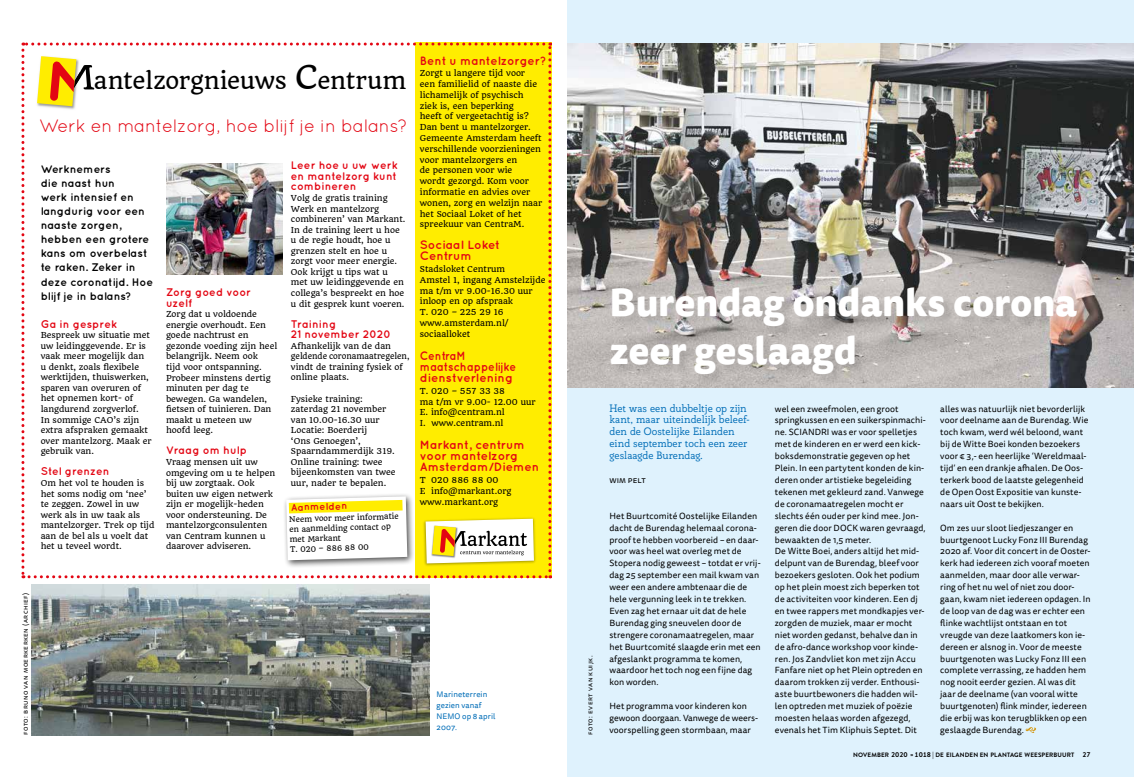
<style>
.page{position:relative;width:1134px;height:777px;background:#fff}
.page>*{position:absolute;margin:0;border:0;box-sizing:border-box;transform-origin:0 0}
.t1{font:800 38px/47.6px "Tisa Sans Pro";letter-spacing:-.005em;color:#fff}
.t2{font:22.3px "Quando";letter-spacing:-.01em;color:#000}
.t3{font:18.1px "Quicksand";letter-spacing:-.01em;color:#e30613}
.t4{font:700 12.1px/10.8px "Quicksand";color:#e30613}
.t5{font:700 12.1px/10.8px "Quicksand";color:#e30613;scale:.91 1}
.t6{font:700 11.1px/14.1px "Quicksand";color:#000}
.t7{font:700 11.1px/10.6px "Quicksand";letter-spacing:.01em;color:#e30613}
.t8{font:10.5px/11.9px "Rogliano";letter-spacing:-.005em;color:#006db7}
.t9{font:700 10.1px "Quicksand";color:#e30613}
.t10{font:8.9px/11.9px "Tisa Sans Pro";letter-spacing:.005em;color:#000}
.t11{font:8px/10.5px "Quando";color:#000}
.t12{font:8px/11px "Tisa Sans Pro";letter-spacing:.01em;color:#006db7}
.t13{font:7.5px/10px "Quando";color:#000}
.t14{font:7px "Tisa Sans Pro";letter-spacing:.07em;color:#000}
.t15{font:700 6.3px "Brandon Grotesque";letter-spacing:.02em;color:#000}
.s1{font-size:32.4px}
.s2{font-size:7px}
.s3{font-size:6px}
</style>
<div class="page">
<div style="left:567px;top:0;width:567px;height:777px;background:#dff2fd"></div>
<img style="left:31px;top:585px;width:399px;height:150px">
<img style="left:567px;top:44px;width:567px;height:344px">
<svg style="left:21px;top:43px;width:530px;height:535px"></svg>
<svg style="left:1026px;top:727px;width:10px;height:6px"></svg>
<div style="left:611px;top:288px;width:478px;height:98px;background:#000;opacity:.12"></div>
<h2 class="t2" style="left:94px;top:67px;width:314px">antelzorgnieuws <span class="s1">C</span>entrum</h2>
<h3 class="t3" style="left:39px;top:115px;width:369px">Werk en mantelzorg, hoe blijf je in balans?</h3>
<p class="t6" style="left:41px;top:162px;width:114px">Werknemers<br>die naast hun<br>werk intensief en langdurig voor een naaste zorgen, hebben een grotere kans om overbelast te raken. Zeker in deze coronatijd. Hoe blijf je in balans?</p>
<p class="t7" style="left:41px;top:318px;width:78px">Ga in gesprek</p>
<p class="t11" style="left:41px;top:330px;width:112px">Bespreek uw situatie met uw leidinggevende. Er is vaak meer mogelijk dan<br>u denkt, zoals flexibele werktijden, thuiswerken, sparen van overuren of het opnemen kort- of langdurend zorgverlof.<br>In sommige CAO’s zijn extra afspraken gemaakt over mantelzorg. Maak er gebruik van.</p>
<p class="t7" style="left:41px;top:466px;width:70px">Stel grenzen</p>
<p class="t11" style="left:41px;top:478px;width:115px">Om het vol te houden is het soms nodig om ‘nee’ te zeggen. Zowel in uw werk als in uw taak als mantelzorger. Trek op tijd aan de bel als u voelt dat het u teveel wordt.</p>
<p class="t7" style="left:166px;top:286px;width:86px">Zorg goed voor uzelf</p>
<p class="t11" style="left:166px;top:309px;width:113px">Zorg dat u voldoende energie overhoudt. Een goede nachtrust en gezonde voeding zijn heel belangrijk. Neem ook<br>tijd voor ontspanning.<br>Probeer minstens dertig minuten per dag te bewegen. Ga wandelen, fietsen of tuinieren. Dan maakt u meteen uw hoofd leeg.</p>
<p class="t7" style="left:166px;top:445px;width:83px">Vraag om hulp</p>
<p class="t11" style="left:166px;top:457px;width:111px">Vraag mensen uit uw omgeving om u te helpen bij uw zorgtaak. Ook buiten uw eigen netwerk zijn er mogelijk-heden voor ondersteuning. De mantelzorgconsulenten van Centram kunnen u daarover adviseren.</p>
<p class="t7" style="left:291px;top:160px;width:108px;text-align:justify">Leer hoe u uw werk en mantelzorg kunt combineren</p>
<p class="t11" style="left:291px;top:193px;width:116px">Volg de gratis training<br>Werk en mantelzorg combineren’ van Markant.<br>In de training leert u hoe u de regie houdt, hoe u grenzen stelt en hoe u zorgt voor meer energie.<br>Ook krijgt u tips wat u met uw leidinggevende en collega’s bespreekt en hoe u dit gesprek kunt voeren.</p>
<p class="t7" style="left:291px;top:318px;width:102px">Training<br>21 november 2020</p>
<p class="t11" style="left:291px;top:340px;width:120px">Afhankelijk van de dan geldende coronamaatregelen, vindt de training fysiek of online plaats.</p>
<p class="t11" style="left:291px;top:393px;width:106px">Fysieke training: zaterdag 21 november van 10.00-16.30 uur<br>Locatie: Boerderij<br>‘Ons Genoegen’,<br>Spaarndammerdijk 319.<br>Online training: twee bijeenkomsten van twee uur, nader te bepalen.</p>
<p class="t9" style="left:291px;top:501px;width:58px;rotate:-1deg">Aanmelden</p>
<p class="t13" style="left:289px;top:514px;width:111px;rotate:-2deg">Neem voor meer informatie en aanmelding contact op met Markant<br>T. 020 – 886 88 00</p>
<h3 class="t4" style="left:420px;top:55px;width:128px">Bent u mantelzorger?</h3>
<p class="t11" style="left:420px;top:68px;width:124px;line-height:10.8px">Zorgt u langere tijd voor een familielid of naaste die lichamelijk of psychisch ziek is, een beperking<br>heeft of vergeetachtig is?<br>Dan bent u mantelzorger.<br>Gemeente Amsterdam heeft verschillende voorzieningen voor mantelzorgers en<br>de personen voor wie<br>wordt gezorgd. Kom voor informatie en advies over wonen, zorg en welzijn naar het Sociaal Loket of het spreekuur van CentraM.</p>
<h3 class="t4" style="left:420px;top:239px;width:81px">Sociaal Loket<br>Centrum</h3>
<p class="t11" style="left:420px;top:264px;width:127px;line-height:10.8px">Stadsloket Centrum<br>Amstel 1, ingang Amstelzijde ma t/m vr 9.00-16.30 uur inloop en op afspraak<br>T. 020 – 225 29 16 www.amsterdam.nl/ sociaalloket</p>
<h3 class="t5" style="left:420px;top:350px;width:107px">CentraM maatschappelijke dienstverlening</h3>
<p class="t11" style="left:420px;top:385px;width:117px;line-height:10.8px">T. 020 – 557 33 38<br>ma t/m vr 9.00- 12.00 uur<br>E. info@centram.nl<br>I. www.centram.nl</p>
<h3 class="t4" style="left:420px;top:439px;width:121px">Markant, centrum voor mantelzorg<br>Amsterdam/Diemen</h3>
<p class="t11" style="left:420px;top:475px;width:93px;line-height:10.8px">T 020 886 88 00<br>E info@markant.org www.markant.org</p>
<p class="t14" style="left:21px;top:735px;width:144px;rotate:-90deg">foto: bruno van moerkerken (archief)</p>
<p class="t12" style="left:437px;top:689px;width:60px">Marineterrein gezien vanaf<br>NEMO op 8 april<br>2007.</p>
<p class="t14" style="left:585px;top:735px;width:81px;rotate:-90deg">foto: evert van kuijk.</p>
<h1 class="t1" style="left:609px;top:279px;width:469px">Burendag ondanks corona zeer geslaagd</h1>
<p class="t8" style="left:609px;top:402px;width:142px">Het was een dubbeltje op zijn kant, maar uiteindelijk beleef&shy;den de Oostelijke Eilanden eind september toch een zeer geslaagde Burendag.</p>
<p class="t10" style="left:609px;top:474px;width:38px">wim pelt</p>
<p class="t10" style="left:609px;top:510px;width:153px">Het Buurtcomité Oostelijke Eilanden dacht de Burendag helemaal corona&shy;proof te hebben voorbereid – en daar&shy;voor was heel wat overleg met de Stopera nodig geweest – totdat er vrij&shy;dag 25 september een mail kwam van weer een andere ambtenaar die de hele vergunning leek in te trekken.<br>Even zag het ernaar uit dat de hele Burendag ging sneuvelen door de strengere coronamaatregelen, maar het Buurtcomité slaagde erin met een afgeslankt programma te komen, waardoor het toch nog een fijne dag kon worden.</p>
<p class="t10" style="left:609px;top:700px;width:150px">Het programma voor kinderen kon gewoon doorgaan. Vanwege de weers&shy;voorspelling geen stormbaan, maar</p>
<p class="t10" style="left:775px;top:403px;width:152px">wel een zweefmolen, een groot springkussen en een suikerspinmachi&shy;ne. SCIANDRI was er voor spelletjes met de kinderen en er werd een kick&shy;boksdemonstratie gegeven op het Plein. In een partytent konden de kin&shy;deren onder artistieke begeleiding tekenen met gekleurd zand. Vanwege de coronamaatregelen mocht er slechts één ouder per kind mee. Jon&shy;geren die door DOCK waren gevraagd, bewaakten de 1,5 meter.<br>De Witte Boei, anders altijd het mid&shy;delpunt van de Burendag, bleef voor bezoekers gesloten. Ook het podium op het plein moest zich beperken tot de activiteiten voor kinderen. Een dj en twee rappers met mondkapjes ver&shy;zorgden de muziek, maar er mocht niet worden gedanst, behalve dan in de afro-dance workshop voor kinde&shy;ren. Jos Zandvliet kon met zijn Accu Fanfare niet op het Plein optreden en daarom trokken zij verder. Enthousi&shy;aste buurtbewoners die hadden wil&shy;len optreden met muziek of poëzie moesten helaas worden afgezegd, evenals het Tim Kliphuis Septet. Dit</p>
<p class="t10" style="left:940px;top:403px;width:150px">alles was natuurlijk niet bevorderlijk voor deelname aan de Burendag. Wie toch kwam, werd wél beloond, want bij de Witte Boei konden bezoekers voor € 3,- een heerlijke ‘Wereldmaal&shy;tijd’ en een drankje afhalen. De Oos&shy;terkerk bood de laatste gelegenheid de Open Oost Expositie van kunste&shy;naars uit Oost te bekijken.</p>
<p class="t10" style="left:940px;top:522px;width:152px">Om zes uur sloot liedjeszanger en buurtgenoot Lucky Fonz III Burendag 2020 af. Voor dit concert in de Ooster&shy;kerk had iedereen zich vooraf moeten aanmelden, maar door alle verwar&shy;ring of het nu wel of niet zou door&shy;gaan, kwam niet iedereen opdagen. In de loop van de dag was er echter een flinke wachtlijst ontstaan en tot vreugde van deze laatkomers kon ie&shy;dereen er alsnog in. Voor de meeste buurtgenoten was Lucky Fonz III een complete verrassing, ze hadden hem nog nooit eerder gezien. Al was dit jaar de deelname (van vooral witte buurtgenoten) flink minder, iedereen die erbij was kon terugblikken op een geslaagde Burendag.</p>
<p class="t15" style="left:853px;top:750px;width:239px">NOVEMBER <span class="s2">2020</span> <span class="s3">»</span> <span class="s2">1018 |</span> DE EILANDEN EN PLANTAGE WEESPERBUURT <span class="s2">27</span></p>
</div>
